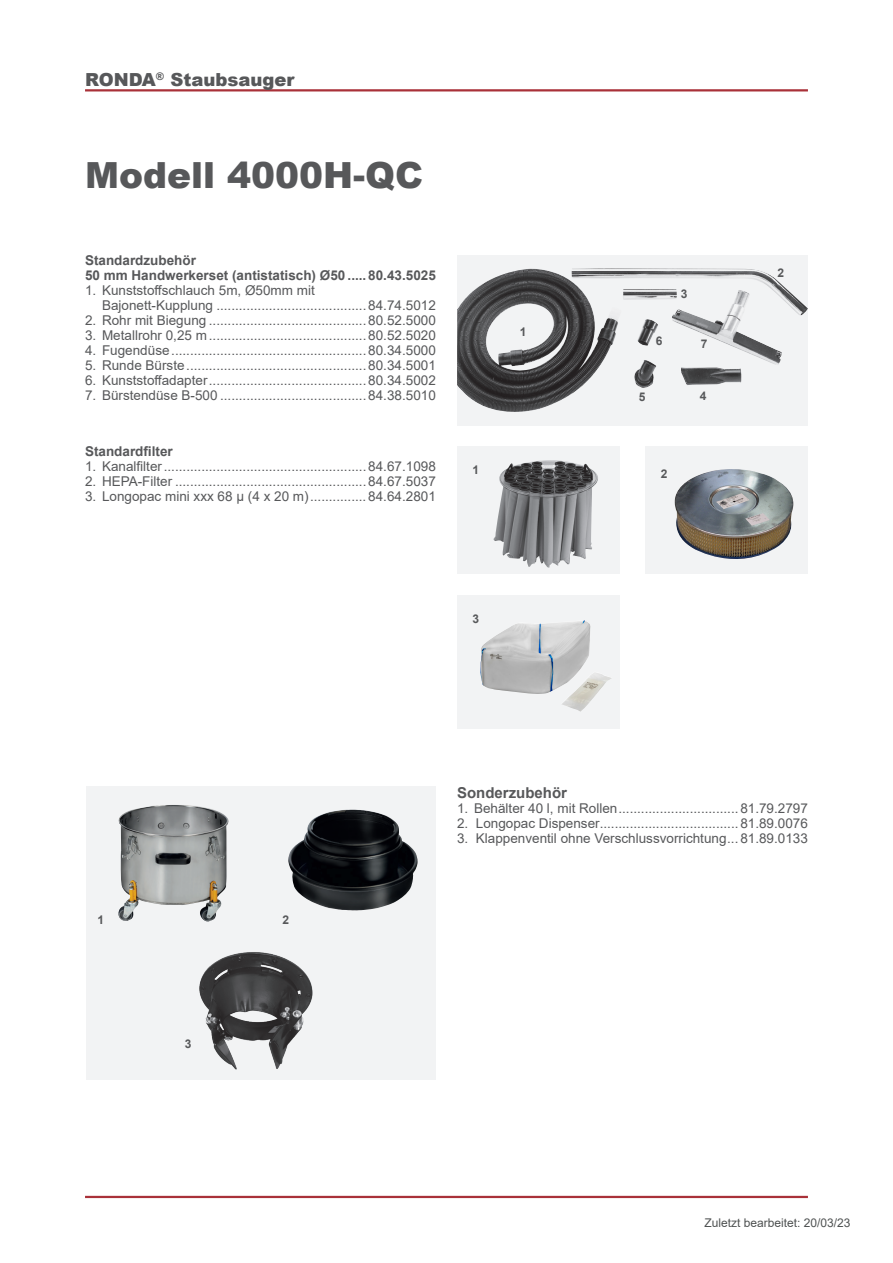
<style>
.page{position:relative;width:893px;height:1263px;background:#fff}
.page>*{position:absolute;margin:0;border:0;box-sizing:border-box;transform-origin:0 0}
.t1{font:900 36px "Arial";color:#57585a}
.t2{font:900 18px "Arial";color:#57585a}
.Paragraph_Style_1{font:700 15px "Arial";color:#57585a}
.Paragraph_Style_1-2{font:13.5px "Arial";color:#57585a}
.t3{font:700 13.5px/15px "Arial";color:#57585a}
.t4{font:12px "Arial";color:#4f5252}
.t5{font:700 12px "Arial";color:#57585a}
</style>
<div class="page">
<hr style="left:85px;top:89px;width:723px;height:2px;background:#a93139">
<hr style="left:85px;top:1196px;width:723px;height:2px;background:#a93139">
<div style="left:457px;top:255px;width:351px;height:170px;background:#f2f3f4"></div>
<img style="left:457px;top:268px;width:351px;height:144px">
<div style="left:457px;top:446px;width:163px;height:128px;background:#f2f3f4"></div>
<div style="left:645px;top:446px;width:163px;height:128px;background:#f2f3f4"></div>
<div style="left:457px;top:595px;width:163px;height:134px;background:#f2f3f4"></div>
<img style="left:493px;top:460px;width:105px;height:108px">
<img style="left:674px;top:469px;width:120px;height:90px">
<img style="left:480px;top:620px;width:131px;height:92px">
<div style="left:86px;top:787px;width:350px;height:293px;background:#f2f3f4"></div>
<img style="left:118px;top:805px;width:111px;height:116px">
<img style="left:199px;top:952px;width:114px;height:118px">
<p class="t2" style="left:85px;top:67px;width:211px">RONDA<sup>®</sup> Staubsauger</p>
<p class="t1" style="left:85px;top:149px;width:340px">Modell 4000H-QC</p>
<p class="t3" style="left:85px;top:253px;width:352px">Standardzubehör<br>50 mm Handwerkerset (antistatisch) Ø50 ..... 80.43.5025</p>
<p class="Paragraph_Style_1-2" style="left:85px;top:281px;width:231px">1. Kunststoffschlauch 5m, Ø50mm mit</p>
<p class="Paragraph_Style_1-2" style="left:102px;top:296px;width:335px">Bajonett-Kupplung ........................................84.74.5012</p>
<p class="Paragraph_Style_1-2" style="left:85px;top:311px;width:352px">2. Rohr mit Biegung ..........................................80.52.5000</p>
<p class="Paragraph_Style_1-2" style="left:85px;top:326px;width:352px">3. Metallrohr 0,25 m..........................................80.52.5020</p>
<p class="Paragraph_Style_1-2" style="left:85px;top:341px;width:352px">4. Fugendüse....................................................80.34.5000</p>
<p class="Paragraph_Style_1-2" style="left:85px;top:356px;width:352px">5. Runde Bürste................................................80.34.5001</p>
<p class="Paragraph_Style_1-2" style="left:85px;top:371px;width:352px">6. Kunststoffadapter..........................................80.34.5002</p>
<p class="Paragraph_Style_1-2" style="left:85px;top:386px;width:352px">7. Bürstendüse B-500 .......................................84.38.5010</p>
<p class="t3" style="left:85px;top:444px;width:89px">Standardfilter</p>
<p class="Paragraph_Style_1-2" style="left:85px;top:457px;width:352px">1. Kanalfilter......................................................84.67.1098</p>
<p class="Paragraph_Style_1-2" style="left:85px;top:472px;width:352px">2. HEPA-Filter ...................................................84.67.5037</p>
<p class="Paragraph_Style_1-2" style="left:85px;top:487px;width:352px">3. Longopac mini xxx 68 µ (4 x 20 m)............... 84.64.2801</p>
<p class="t5" style="left:472px;top:462px;width:8px">1</p>
<p class="t5" style="left:520px;top:323px;width:8px">1</p>
<p class="t5" style="left:472px;top:610px;width:8px">3</p>
<p class="t5" style="left:681px;top:285px;width:8px">3</p>
<p class="t5" style="left:656px;top:332px;width:8px">6</p>
<p class="t5" style="left:701px;top:336px;width:8px">7</p>
<p class="t5" style="left:639px;top:388px;width:8px">5</p>
<p class="t5" style="left:700px;top:387px;width:8px">4</p>
<p class="t5" style="left:661px;top:465px;width:8px">2</p>
<p class="t5" style="left:777px;top:264px;width:8px">2</p>
<p class="t5" style="left:98px;top:911px;width:8px">1</p>
<p class="t5" style="left:283px;top:911px;width:8px">2</p>
<p class="t5" style="left:185px;top:1036px;width:8px">3</p>
<p class="Paragraph_Style_1" style="left:457px;top:782px;width:112px">Sonderzubehör</p>
<p class="Paragraph_Style_1-2" style="left:457px;top:798px;width:352px">1. Behälter 40 l, mit Rollen................................81.79.2797</p>
<p class="Paragraph_Style_1-2" style="left:457px;top:813px;width:352px">2. Longopac Dispenser.....................................81.89.0076</p>
<p class="Paragraph_Style_1-2" style="left:457px;top:828px;width:352px">3. Klappenventil ohne Verschlussvorrichtung... 81.89.0133</p>
<p class="t4" style="left:704px;top:1214px;width:148px">Zuletzt bearbeitet: 20/03/23</p>
</div>
